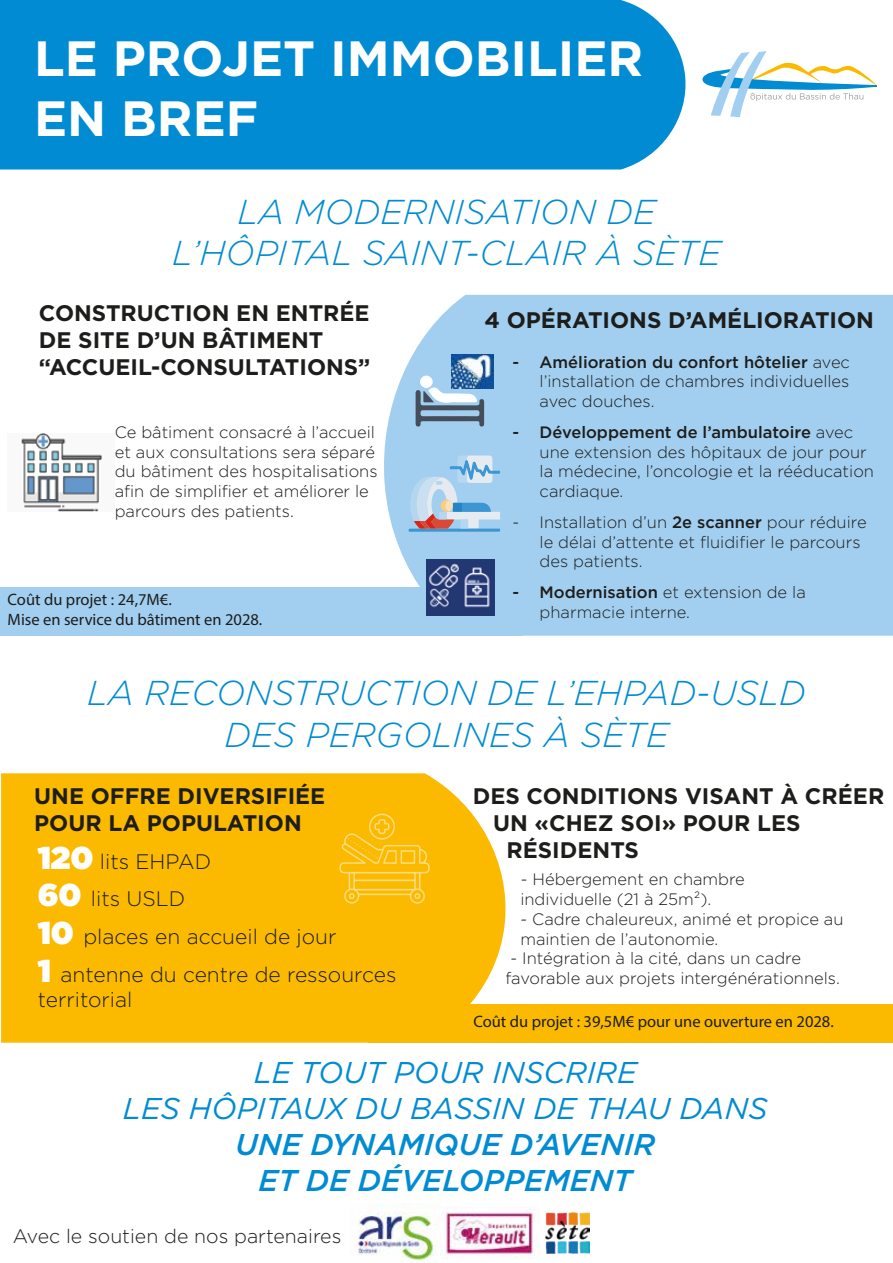
<style>
.page{position:relative;width:893px;height:1263px;background:#fff}
.page>*{position:absolute;margin:0;border:0;box-sizing:border-box;transform-origin:0 0}
.t1{font:700 49.5px/59.4px "Gotham";color:#fff}
.t2{font:italic 300 34.5px/41.4px "Gotham";color:#008bd2;text-align:center}
.t3{font:italic 30px/36px "Gotham";color:#008bd2;text-align:center}
.t4{font:italic 500 30px/36px "Gotham";color:#008bd2;text-align:center}
.t5{font:700 22.5px/27px "Gotham";color:#1d1d1b}
.t6{font:300 21px/37.8px "Gotham";color:#1d1d1b}
.t7{font:300 19.5px "Gotham";color:#1d1d1b}
.t8{font:300 16.5px/19.8px "Gotham";color:#1d1d1b}
.t9{font:16.5px/19.8px "Myriad Pro";color:#1d1d1b}
.s1{font-weight:500}
.s2{font-weight:900;font-size:31.5px;color:#fff}
</style>
<div class="page">
<svg style="left:702px;top:51px;width:175px;height:66px"></svg>
<div style="left:0;top:0;width:686px;height:170px;background:#008bd2"></div>
<div style="left:1px;top:773px;width:505px;height:270px;background:#fbba00"></div>
<svg style="left:339px;top:814px;width:91px;height:90px;background:#fbbf15"></svg>
<div style="left:368px;top:1004px;width:525px;height:39px;background:#fbba00"></div>
<img style="left:21px;top:433px;width:81px;height:79px">
<div style="left:379px;top:295px;width:514px;height:341px;background:#a2cff0"></div>
<div style="left:0;top:588px;width:522px;height:48px;background:#a2cff0"></div>
<div style="left:420px;top:375px;width:13px;height:13px;background:#fff;border-radius:50%"></div>
<svg style="left:416px;top:387px;width:68px;height:40px;background:#8da7bc"></svg>
<img style="left:451px;top:355px;width:42px;height:33px">
<svg style="left:409px;top:455px;width:91px;height:77px;background:#aac8e1"></svg>
<img style="left:427px;top:559px;width:67px;height:57px">
<img style="left:353px;top:1204px;width:87px;height:57px">
<img style="left:441px;top:1207px;width:98px;height:52px">
<img style="left:545px;top:1212px;width:44px;height:41px">
<h1 class="t1" style="left:34px;top:29px;width:611px">LE PROJET IMMOBILIER<br>EN BREF</h1>
<h2 class="t2" style="left:172px;top:190px;width:550px">LA MODERNISATION DE<br>L’HÔPITAL SAINT-CLAIR À SÈTE</h2>
<h3 class="t5" style="left:39px;top:299px;width:333px">CONSTRUCTION EN ENTRÉE<br>DE SITE D’UN BÂTIMENT “ACCUEIL-CONSULTATIONS”</h3>
<h3 class="t5" style="left:484px;top:307px;width:391px">4 OPÉRATIONS D’AMÉLIORATION</h3>
<p class="t8" style="left:540px;top:351px;width:312px;text-align:justify;text-indent:-27px"><span class="s1">- Amélioration du confort hôtelier</span> avec l’installation de chambres individuelles avec douches.</p>
<p class="t8" style="left:540px;top:422px;width:336px;text-indent:-27px"><span class="s1">- Développement de l’ambulatoire</span> avec une extension des hôpitaux de jour pour la médecine, l’oncologie et la rééducation cardiaque.</p>
<p class="t8" style="left:540px;top:512px;width:329px;text-indent:-27px">- Installation d’un <span class="s1">2e scanner</span> pour réduire le délai d’attente et fluidifier le parcours des patients.</p>
<p class="t8" style="left:540px;top:582px;width:268px;text-indent:-27px"><span class="s1">- Modernisation</span> et extension de la pharmacie interne.</p>
<p class="t8" style="left:115px;top:422px;width:264px">Ce bâtiment consacré à l’accueil et aux consultations sera séparé du bâtiment des hospitalisations afin de simplifier et améliorer le parcours des patients.</p>
<p class="t9" style="left:8px;top:589px;width:256px">Coût du projet : 24,7M€.<br>Mise en service du bâtiment en 2028.</p>
<h2 class="t2" style="left:87px;top:671px;width:720px">LA RECONSTRUCTION DE L’EHPAD-USLD<br>DES PERGOLINES À SÈTE</h2>
<h3 class="t5" style="left:34px;top:782px;width:293px">UNE OFFRE DIVERSIFIÉE<br>POUR LA POPULATION</h3>
<h3 class="t5" style="left:473px;top:782px;width:413px">DES CONDITIONS VISANT À CRÉER</h3>
<h3 class="t5" style="left:493px;top:809px;width:309px">UN «CHEZ SOI» POUR LES</h3>
<h3 class="t5" style="left:507px;top:836px;width:134px">RÉSIDENTS</h3>
<p class="t6" style="left:38px;top:842px;width:360px"><span class="s2">120</span> lits EHPAD<br><span class="s2">60</span> lits USLD<br><span class="s2">10</span> places en accueil de jour<br><span class="s2">1</span> antenne du centre de ressources</p>
<p class="t6" style="left:38px;top:980px;width:96px">territorial</p>
<p class="t8" style="left:520px;top:869px;width:226px">- Hébergement en chambre individuelle (21 à 25m²).</p>
<p class="t8" style="left:520px;top:909px;width:325px">- Cadre chaleureux, animé et propice au maintien de l’autonomie.</p>
<p class="t8" style="left:506px;top:948px;width:336px">- Intégration à la cité, dans un cadre favorable aux projets intergénérationnels.</p>
<p class="t9" style="left:473px;top:1011px;width:362px">Coût du projet : 39,5M€ pour une ouverture en 2028.</p>
<h3 class="t3" style="left:123px;top:1054px;width:646px">LE TOUT POUR INSCRIRE<br>LES HÔPITAUX DU BASSIN DE THAU DANS</h3>
<h3 class="t4" style="left:235px;top:1126px;width:421px">UNE DYNAMIQUE D’AVENIR<br>ET DE DÉVELOPPEMENT</h3>
<p class="t7" style="left:13px;top:1224px;width:330px">Avec le soutien de nos partenaires</p>
</div>
